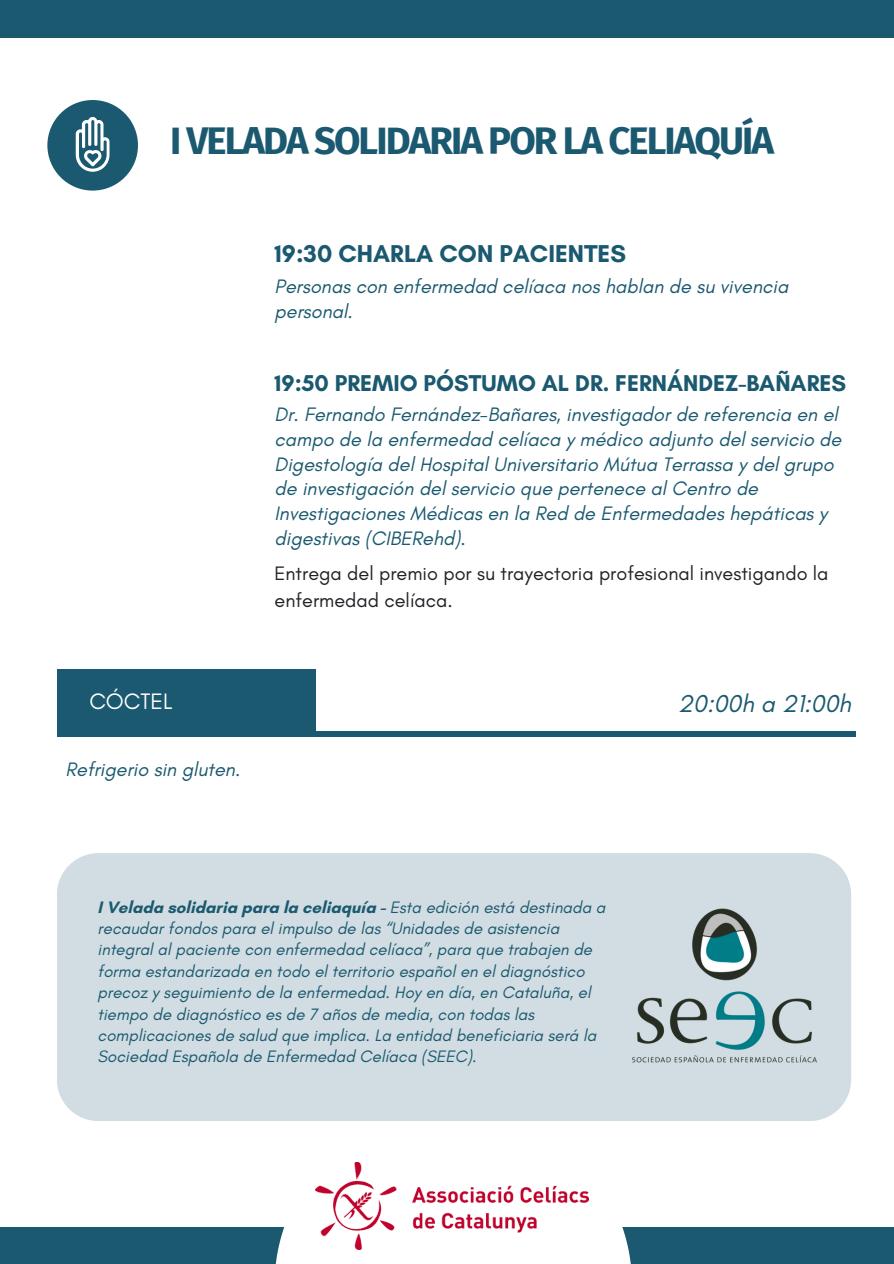
<style>
.page{position:relative;width:894px;height:1264px;background:#fff}
.page>*{position:absolute;margin:0;border:0;box-sizing:border-box;transform-origin:0 0}
.t1{font:700 38.25px "Fira Sans";letter-spacing:-.05em;color:#1a596f}
.t2{font:700 24.75px "Glacial Indifference";color:#1a596f}
.t3{font:italic 24.75px "Glacial Indifference";color:#1a596f}
.t4{font:700 23.25px "Glacial Indifference";color:#1a596f}
.t5{font:22.8px "Glacial Indifference";color:#fff}
.t6{font:italic 19.8px/24.8px "Glacial Indifference";color:#1a596f}
.t7{font:19.8px/27px "Glacial Indifference";color:#212227}
.t8{font:italic 16.8px/21.3px "Glacial Indifference";color:#1a596f}
.s1{font-weight:700;font-style:normal}
</style>
<div class="page">
<div style="left:47px;top:100px;width:90px;height:90px;background:#1a596f;border-radius:50%"></div>
<div style="left:0;top:0;width:893px;height:38px;background:#1a596f"></div>
<div style="left:57px;top:669px;width:173px;height:67px;background:#1a596f"></div>
<div style="left:57px;top:731px;width:798px;height:5px;background:#1a596f"></div>
<div style="left:226px;top:669px;width:89px;height:67px;background:#1a596f"></div>
<div style="left:0;top:1226px;width:893px;height:37px;background:#1a596f"></div>
<div style="left:274px;top:1192px;width:357px;height:71px;background:#fff"></div>
<img style="left:315px;top:1162px;width:273px;height:87px">
<svg style="left:76px;top:117px;width:33px;height:55px"></svg>
<div style="left:57px;top:853px;width:794px;height:268px;background:#d1dde2"></div>
<img style="left:618px;top:880px;width:212px;height:211px">
<h5 class="t1" style="left:170px;top:118px;width:605px">I VELADA SOLIDARIA POR LA CELIAQUÍA</h5>
<h2 class="t2" style="left:274px;top:239px;width:353px">19:30 CHARLA CON PACIENTES</h2>
<h5 class="t6" style="left:274px;top:273px;width:515px">Personas con enfermedad celíaca nos hablan de su vivencia personal.</h5>
<h5 class="t4" style="left:274px;top:368px;width:573px">19:50 PREMIO PÓSTUMO AL DR. FERNÁNDEZ-BAÑARES</h5>
<h3 class="t6" style="left:274px;top:402px;width:568px">Dr. Fernando Fernández-Bañares, investigador de referencia en el campo de la enfermedad celíaca y médico adjunto del servicio de Digestología del Hospital Universitario Mútua Terrassa y del grupo de investigación del servicio que pertenece al Centro de Investigaciones Médicas en la Red de Enfermedades hepáticas y digestivas (CIBERehd).</h3>
<h4 class="t7" style="left:274px;top:559px;width:555px">Entrega del premio por su trayectoria profesional investigando la enfermedad celíaca.</h4>
<p class="t5" style="left:89px;top:687px;width:85px">CÓCTEL</p>
<h2 class="t3" style="left:677px;top:688px;width:175px">20:00h a 21:00h</h2>
<h5 class="t6" style="left:65px;top:756px;width:176px">Refrigerio sin gluten.</h5>
<p class="t8" style="left:98px;top:896px;width:509px"><span class="s1">I Velada solidaria para la celiaquía -</span> Esta edición está destinada a recaudar fondos para el impulso de las “Unidades de asistencia integral al paciente con enfermedad celíaca”, para que trabajen de forma estandarizada en todo el territorio español en el diagnóstico precoz y seguimiento de la enfermedad. Hoy en día, en Cataluña, el tiempo de diagnóstico es de 7 años de media, con todas las complicaciones de salud que implica. La entidad beneficiaria será la Sociedad Española de Enfermedad Celíaca (SEEC).</p>
</div>
